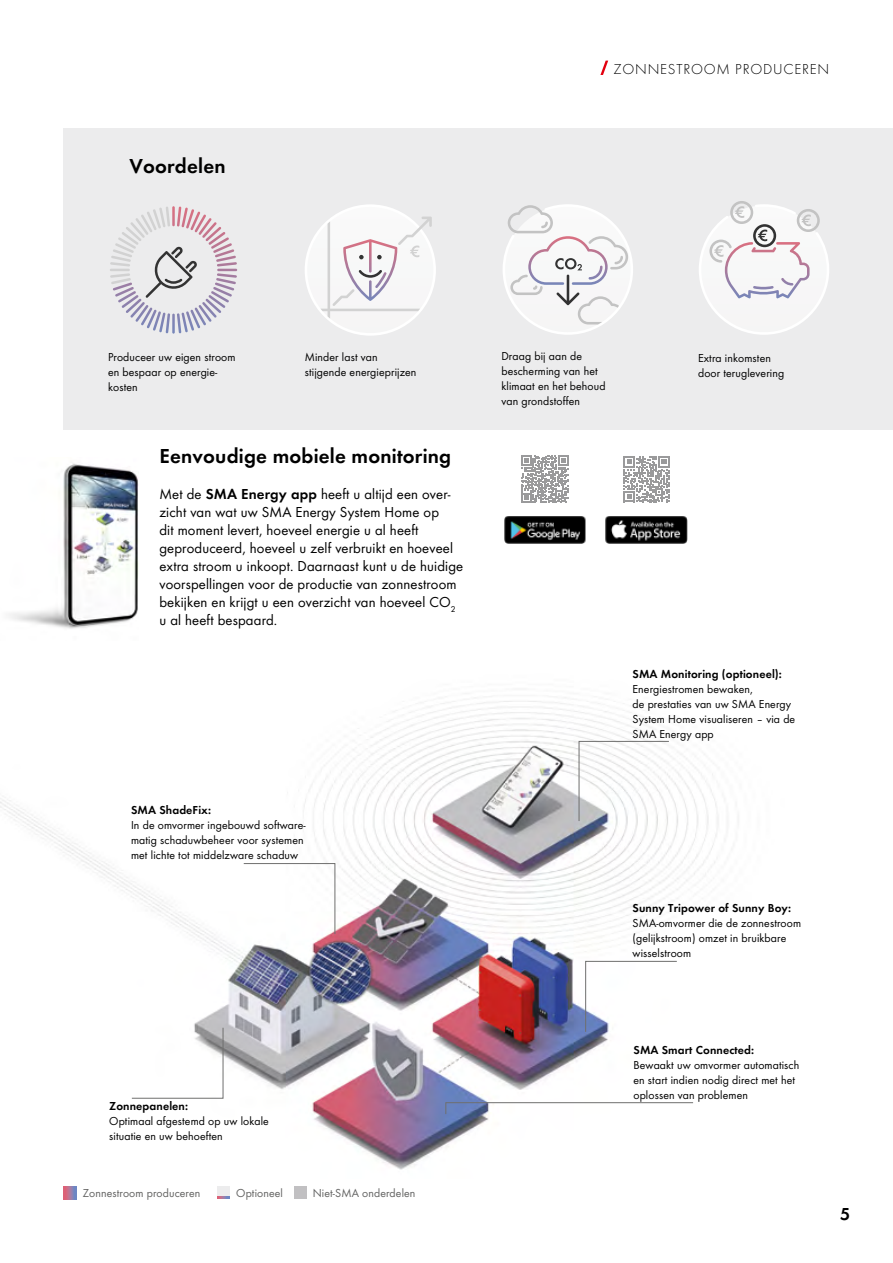
<style>
.page{position:relative;width:893px;height:1263px;background:#fff}
.page>*{position:absolute;margin:0;border:0;box-sizing:border-box;transform-origin:0 0}
.t1{font:600 21px "SMA Futura Global";letter-spacing:.01em;color:#000}
.t2{font:600 18px "SMA Futura Global";color:#000}
.t3{font:15px/18px "SMA Futura Global";letter-spacing:.01em;color:#000}
.t4{font:15px "SMA Futura Global Light";letter-spacing:.05em;color:#000}
.t5{font:12px/15px "SMA Futura Global";letter-spacing:.01em;color:#000}
.t6{font:600 12px "SMA Futura Global";letter-spacing:.01em;color:#000}
.t7{font:12px "SMA Futura Global";letter-spacing:.01em;color:#636362}
.s1{font-weight:600}
</style>
<div class="page">
<img style="left:0;top:697px;width:719px;height:473px">
<div style="left:64px;top:128px;width:829px;height:301px;background:#ececed"></div>
<svg style="left:600px;top:61px;width:8px;height:14px"></svg>
<svg style="left:110px;top:206px;width:127px;height:92px"></svg>
<svg style="left:305px;top:204px;width:131px;height:132px"></svg>
<svg style="left:503px;top:204px;width:130px;height:131px"></svg>
<svg style="left:699px;top:201px;width:130px;height:134px"></svg>
<svg style="left:64px;top:1186px;width:13px;height:13px"></svg>
<div style="left:294px;top:1186px;width:12px;height:13px;background:#c1c0c2"></div>
<div style="left:217px;top:1186px;width:13px;height:13px;background:#ececed"></div>
<svg style="left:217px;top:1196px;width:13px;height:3px"></svg>
<svg style="left:585px;top:961px;width:92px;height:71px"></svg>
<svg style="left:578px;top:741px;width:91px;height:81px"></svg>
<svg style="left:445px;top:1102px;width:249px;height:13px"></svg>
<svg style="left:243px;top:863px;width:92px;height:72px"></svg>
<svg style="left:131px;top:1027px;width:93px;height:72px"></svg>
<img style="left:9px;top:463px;width:129px;height:166px">
<img style="left:505px;top:516px;width:81px;height:28px">
<img style="left:605px;top:516px;width:82px;height:28px">
<svg style="left:521px;top:456px;width:47px;height:47px"></svg>
<svg style="left:624px;top:456px;width:45px;height:46px"></svg>
<h1 class="t1" style="left:129px;top:154px;width:98px">Voordelen</h1>
<p class="t4" style="left:613px;top:60px;width:217px">ZONNESTROOM PRODUCEREN</p>
<p class="t5" style="left:108px;top:350px;width:129px">Produceer uw eigen stroom en bespaar op energie&shy;kosten</p>
<p class="t5" style="left:305px;top:350px;width:113px">Minder last van stijgende energieprijzen</p>
<p class="t5" style="left:501px;top:348px;width:106px">Draag bij aan de bescherming van het klimaat en het behoud van grondstoffen</p>
<p class="t5" style="left:698px;top:350px;width:88px">Extra inkomsten door teruglevering</p>
<h1 class="t1" style="left:159px;top:443px;width:293px">Eenvoudige mobiele monitoring</h1>
<p class="t3" style="left:159px;top:485px;width:305px">Met de <span class="s1">SMA Energy app</span> heeft u altijd een over&shy;zicht van wat uw SMA Energy System Home op<br>dit moment levert, hoeveel energie u al heeft geproduceerd, hoeveel u zelf verbruikt en hoeveel extra stroom u inkoopt. Daarnaast kunt u de huidige voorspellingen voor de productie van zonnestroom bekijken en krijgt u een overzicht van hoeveel CO<sub>2 </sub>u al heeft bespaard.</p>
<p class="t6" style="left:131px;top:803px;width:82px">SMA ShadeFix:</p>
<p class="t5" style="left:131px;top:817px;width:176px">In de omvormer ingebouwd software&shy;matig schaduwbeheer voor systemen met lichte tot middelzware schaduw</p>
<p class="t6" style="left:109px;top:1099px;width:80px">Zonnepanelen:</p>
<p class="t5" style="left:109px;top:1113px;width:161px">Optimaal afgestemd op uw lokale situatie en uw behoeften</p>
<p class="t7" style="left:83px;top:1186px;width:119px">Zonnestroom produceren</p>
<p class="t7" style="left:236px;top:1186px;width:48px">Optioneel</p>
<p class="t7" style="left:313px;top:1186px;width:104px">Niet-SMA onderdelen</p>
<p class="t6" style="left:632px;top:667px;width:151px">SMA Monitoring (optioneel):</p>
<p class="t5" style="left:632px;top:681px;width:164px">Energiestromen bewaken,<br>de prestaties van uw SMA Energy<br>System Home visualiseren – via de<br>SMA Energy app</p>
<p class="t6" style="left:632px;top:901px;width:160px">Sunny Tripower of Sunny Boy:</p>
<p class="t5" style="left:632px;top:915px;width:170px">SMA-omvormer die de zonnestroom (gelijkstroom) omzet in bruikbare wisselstroom</p>
<p class="t6" style="left:633px;top:1042px;width:122px">SMA Smart Connected:</p>
<p class="t5" style="left:633px;top:1057px;width:167px">Bewaakt uw omvormer automatisch en start indien nodig direct met het oplossen van problemen</p>
<h2 class="t2" style="left:840px;top:1204px;width:12px">5</h2>
</div>
